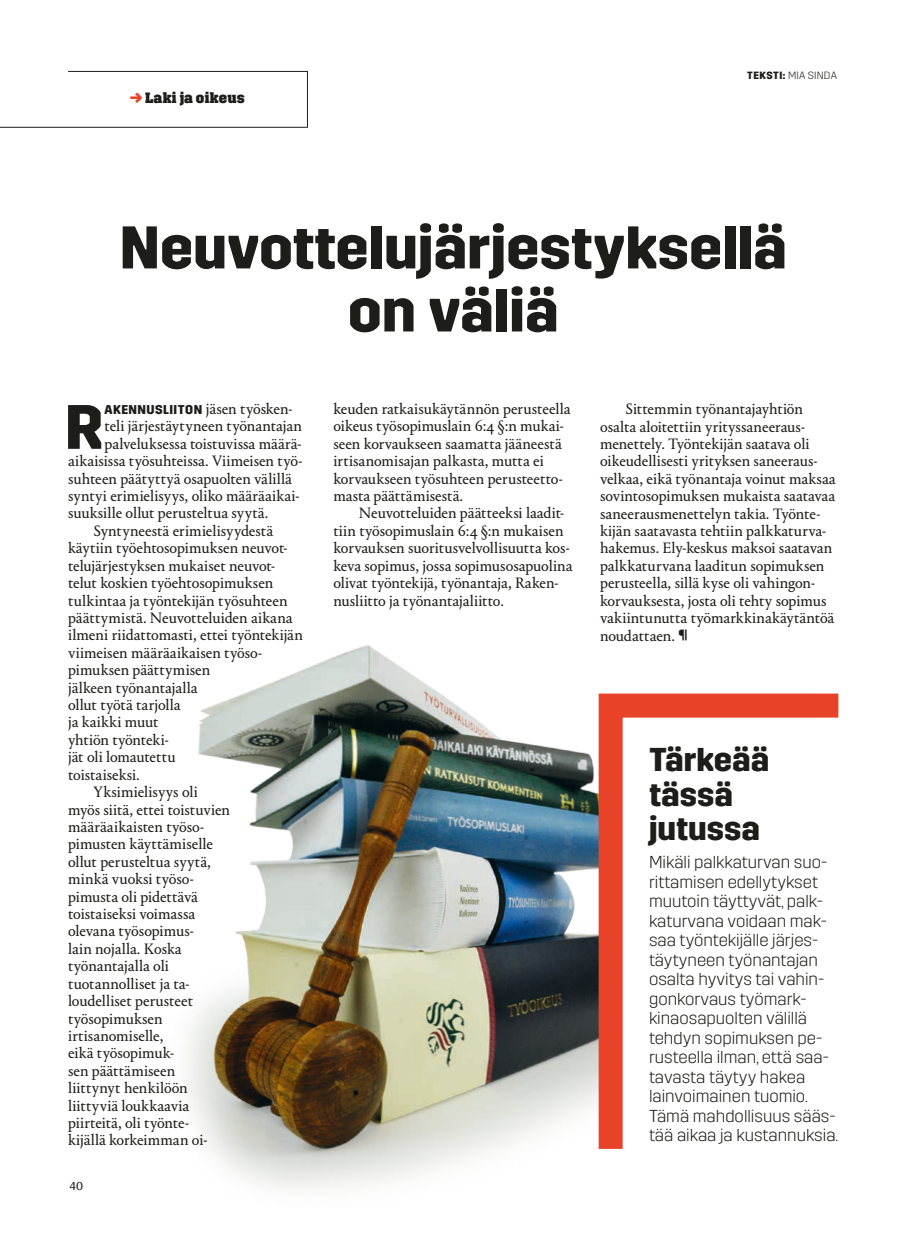
<style>
.page{position:relative;width:915px;height:1234px;background:#fff}
.page>*{position:absolute;margin:0;border:0;box-sizing:border-box;transform-origin:0 0}
.t1{font:700 62.4px "Trim";color:#1d1d1b}
.t2{font:700 60px/63px "Trim";color:#1d1d1b;text-align:center}
.t3{font:700 33px/34.5px "Trim";color:#1d1d1b}
.t4{font:300 17.25px/19.5px "Trim";color:#1d1d1b}
.t5{font:15.75px/17.4px "Portrait Text";letter-spacing:-.005em;color:#1d1d1b}
.t6{font:800 15px "Brace";letter-spacing:.015em;color:#1d1d1b}
.t7{font:700 12.75px "Trim";letter-spacing:.035em;color:#1d1d1b}
.t8{font:12px "Siri";color:#1d1d1b}
.t9{font:300 10.5px "Trim";letter-spacing:.02em;color:#1d1d1b}
.s1{color:#e84229}
.s2{font-weight:700}
.s3{font-family:"Portrait Text";font-weight:400;font-size:15.75px}
.s4{font-family:"Trim";font-weight:600;font-size:13.5px}
</style>
<div class="page">
<img style="left:186px;top:645px;width:400px;height:544px">
<svg style="left:0;top:71px;width:308px;height:57px"></svg>
<svg style="left:586px;top:693px;width:253px;height:456px"></svg>
<p class="t6" style="left:131px;top:89px;width:116px"><span class="s1">→</span> Laki ja oikeus</p>
<p class="t9" style="left:747px;top:69px;width:91px"><span class="s2">TEKSTI:</span> MIA SINDA</p>
<h2 class="t2" style="left:120px;top:217px;width:668px">Neuvottelujärjestyksellä on väliä</h2>
<h1 class="t1" style="left:65px;top:391px;width:40px">R</h1>
<p class="t7" style="left:104px;top:402px;width:190px">AKENNUSLIITON <span class="s3">jäsen työsken-</span></p>
<p class="t5" style="left:104px;top:417px;width:199px">teli järjestäytyneen työnantajan</p>
<p class="t5" style="left:104px;top:434px;width:199px">palveluksessa toistuvissa määrä-</p>
<p class="t5" style="left:68px;top:451px;width:236px">aikaisissa työsuhteissa. Viimeisen työ-</p>
<p class="t5" style="left:68px;top:469px;width:225px">suhteen päätyttyä osapuolten välillä</p>
<p class="t5" style="left:68px;top:486px;width:233px">syntyi erimielisyys, oliko määräaikai-</p>
<p class="t5" style="left:68px;top:504px;width:202px">suuksille ollut perusteltua syytä.</p>
<p class="t5" style="left:94px;top:521px;width:181px">Syntyneestä erimielisyydestä</p>
<p class="t5" style="left:68px;top:538px;width:221px">käytiin työehtosopimuksen neuvot-</p>
<p class="t5" style="left:68px;top:556px;width:209px">telujärjestyksen mukaiset neuvot-</p>
<p class="t5" style="left:68px;top:573px;width:207px">telut koskien työehtosopimuksen</p>
<p class="t5" style="left:68px;top:591px;width:221px">tulkintaa ja työntekijän työsuhteen</p>
<p class="t5" style="left:68px;top:608px;width:226px">päättymistä. Neuvotteluiden aikana</p>
<p class="t5" style="left:68px;top:625px;width:236px">ilmeni riidattomasti, ettei työntekijän</p>
<p class="t5" style="left:68px;top:643px;width:196px">viimeisen määräaikaisen työso-</p>
<p class="t5" style="left:68px;top:660px;width:144px">pimuksen päättymisen</p>
<p class="t5" style="left:68px;top:678px;width:131px">jälkeen työnantajalla</p>
<p class="t5" style="left:68px;top:695px;width:114px">ollut työtä tarjolla</p>
<p class="t5" style="left:68px;top:712px;width:92px">ja kaikki muut</p>
<p class="t5" style="left:68px;top:730px;width:102px">yhtiön työnteki-</p>
<p class="t5" style="left:68px;top:747px;width:109px">jät oli lomautettu</p>
<p class="t5" style="left:68px;top:765px;width:73px">toistaiseksi.</p>
<p class="t5" style="left:94px;top:782px;width:106px">Yksimielisyys oli</p>
<p class="t5" style="left:68px;top:799px;width:164px">myös siitä, ettei toistuvien</p>
<p class="t5" style="left:68px;top:817px;width:138px">määräaikaisten työso-</p>
<p class="t5" style="left:68px;top:834px;width:147px">pimusten käyttämiselle</p>
<p class="t5" style="left:68px;top:852px;width:144px">ollut perusteltua syytä,</p>
<p class="t5" style="left:68px;top:869px;width:127px">minkä vuoksi työso-</p>
<p class="t5" style="left:68px;top:886px;width:131px">pimusta oli pidettävä</p>
<p class="t5" style="left:68px;top:904px;width:129px">toistaiseksi voimassa</p>
<p class="t5" style="left:68px;top:921px;width:128px">olevana työsopimus-</p>
<p class="t5" style="left:68px;top:939px;width:115px">lain nojalla. Koska</p>
<p class="t5" style="left:68px;top:956px;width:102px">työnantajalla oli</p>
<p class="t5" style="left:68px;top:973px;width:123px">tuotannolliset ja ta-</p>
<p class="t5" style="left:68px;top:991px;width:127px">loudelliset perusteet</p>
<p class="t5" style="left:68px;top:1008px;width:96px">työsopimuksen</p>
<p class="t5" style="left:68px;top:1026px;width:97px">irtisanomiselle,</p>
<p class="t5" style="left:68px;top:1043px;width:108px">eikä työsopimuk-</p>
<p class="t5" style="left:68px;top:1060px;width:109px">sen päättämiseen</p>
<p class="t5" style="left:68px;top:1078px;width:121px">liittynyt henkilöön</p>
<p class="t5" style="left:68px;top:1095px;width:122px">liittyviä loukkaavia</p>
<p class="t5" style="left:68px;top:1113px;width:123px">piirteitä, oli työnte-</p>
<p class="t5" style="left:68px;top:1130px;width:141px">kijällä korkeimman oi-</p>
<p class="t8" style="left:69px;top:1178px;width:15px">40</p>
<p class="t5" style="left:333px;top:399px;width:239px">keuden ratkaisukäytännön perusteella oikeus työsopimuslain 6:4 §:n mukai&shy;seen korvaukseen saamatta jääneestä irtisanomisajan palkasta, mutta ei korvaukseen työsuhteen perusteetto&shy;masta päättämisestä.</p>
<p class="t5" style="left:333px;top:504px;width:241px;text-indent:26px">Neuvotteluiden päätteeksi laadit&shy;tiin työsopimuslain 6:4 §:n mukaisen korvauksen suoritusvelvollisuutta kos&shy;keva sopimus, jossa sopimusosapuolina olivat työntekijä, työnantaja, Raken&shy;nusliitto ja työnantajaliitto.</p>
<p class="t5" style="left:600px;top:399px;width:237px;text-indent:26px">Sittemmin työnantajayhtiön osalta aloitettiin yrityssaneeraus&shy;menettely. Työntekijän saatava oli oikeudellisesti yrityksen saneeraus&shy;velkaa, eikä työnantaja voinut maksaa sovintosopimuksen mukaista saatavaa saneerausmenettelyn takia. Työnte&shy;kijän saatavasta tehtiin palkkaturva&shy;hakemus. Ely-keskus maksoi saatavan palkkaturvana laaditun sopimuksen perusteella, sillä kyse oli vahingon&shy;korvauksesta, josta oli tehty sopimus vakiintunutta työmarkkinakäytäntöä noudattaen. <span class="s4">¶</span></p>
<h3 class="t3" style="left:648px;top:742px;width:122px">Tärkeää tässä jutussa</h3>
<p class="t4" style="left:648px;top:852px;width:191px">Mikäli palkkaturvan suo&shy;rittamisen edellytykset muutoin täyttyvät, palk&shy;katurvana voidaan mak&shy;saa työntekijälle järjes&shy;täytyneen työnantajan osalta hyvitys tai vahin&shy;gonkorvaus työmark&shy;kinaosapuolten välillä tehdyn sopimuksen pe&shy;rusteella ilman, että saa&shy;tavasta täytyy hakea lainvoimainen tuomio.<br>Tämä mahdollisuus sääs&shy;tää aikaa ja kustannuksia.</p>
</div>
